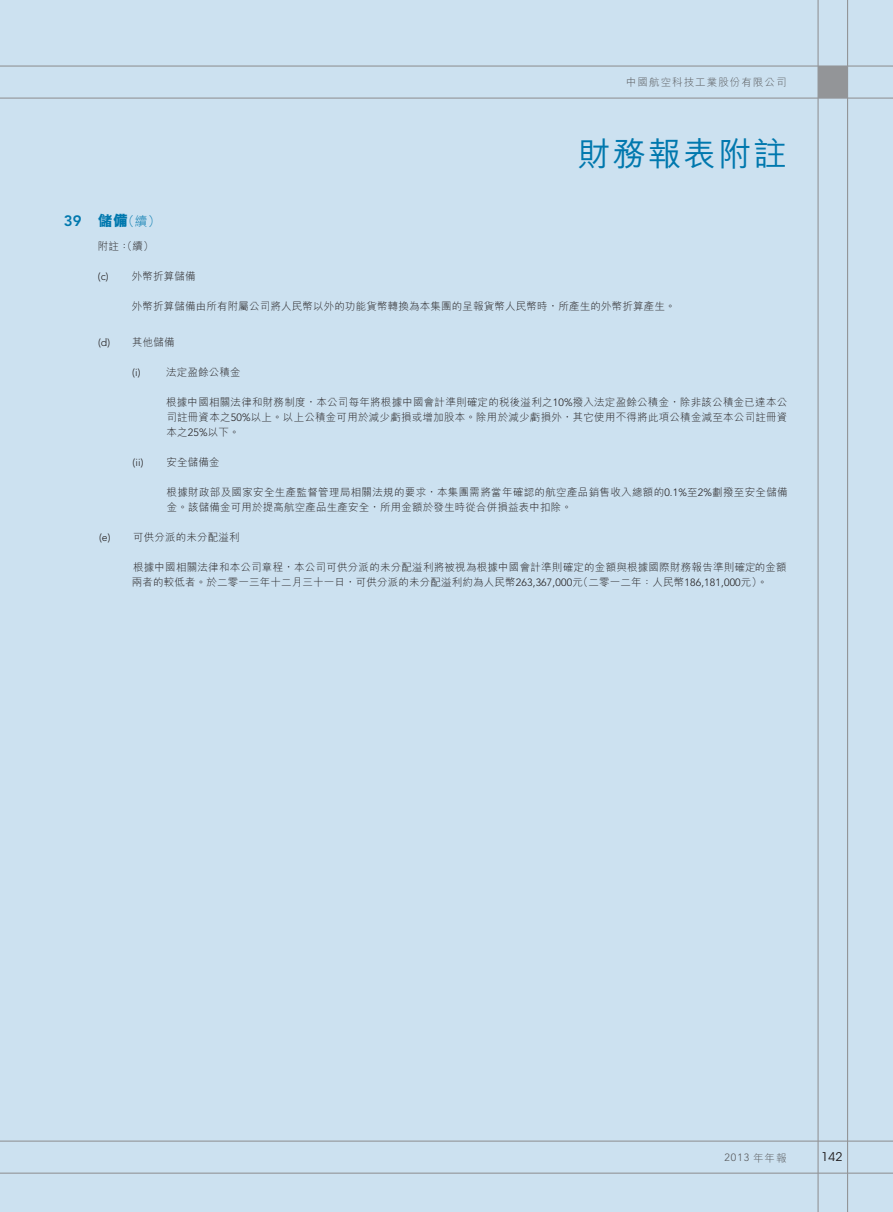
<style>
.page{position:relative;width:893px;height:1212px;background:#cce1f0}
.page>*{position:absolute;margin:0;border:0;box-sizing:border-box;transform-origin:0 0}
.t1{font:500 33px "M Hei HK";letter-spacing:.065em;color:#0078ae}
.t2{font:300 12.75px "M Hei HK";color:#0078ae}
.t3{font:12px "ITC Avant Garde Std";color:#231f20}
.t4{font:300 10.5px/15px "M Hei HK";letter-spacing:.015em;color:#231f20}
.t5{font:300 10.5px "M Hei HK";letter-spacing:.1em;color:#57585a}
.t6{font:300 10.5px "Avenir LT Std";color:#57585a}
.t7{font:300 10.5px "Avenir LT Std";color:#231f20}
.s1{font-family:"Avenir LT Std";font-weight:800;font-size:15px}
.s2{font-weight:800;font-size:15px}
.s3{font-family:"Avenir LT Std"}
.s4{font-family:"M Hei HK"}
</style>
<div class="page">
<p class="t5" style="left:626px;top:75px;width:162px">中國航空科技工業股份有限公司</p>
<h1 class="t1" style="left:578px;top:129px;width:211px">財務報表附註</h1>
<p class="t2" style="left:64px;top:212px;width:98px"><span class="s1">39</span> <span class="s2">儲備</span>（續）</p>
<p class="t4" style="left:98px;top:238px;width:57px">附註：（續）</p>
<p class="t4" style="left:98px;top:268px;width:99px"><span class="s3">(c)</span> 外幣折算儲備</p>
<p class="t4" style="left:132px;top:298px;width:545px">外幣折算儲備由所有附屬公司將人民幣以外的功能貨幣轉換為本集團的呈報貨幣人民幣時，所產生的外幣折算產生。</p>
<p class="t4" style="left:98px;top:334px;width:78px"><span class="s3">(d)</span> 其他儲備</p>
<p class="t7" style="left:132px;top:366px;width:10px">(i)</p>
<p class="t4" style="left:166px;top:364px;width:76px">法定盈餘公積金</p>
<p class="t4" style="left:166px;top:394px;width:623px;text-align:justify">根據中國相關法律和財務制度，本公司每年將根據中國會計準則確定的稅後溢利之<span class="s3">10%</span>撥入法定盈餘公積金，除非該公積金已達本公司註冊資本之<span class="s3">50%</span>以上。以上公積金可用於減少虧損或增加股本。除用於減少虧損外，其它使用不得將此項公積金減至本公司註冊資本之<span class="s3">25%</span>以下。</p>
<p class="t4" style="left:133px;top:454px;width:89px"><span class="s3">(ii)</span> 安全儲備金</p>
<p class="t4" style="left:167px;top:484px;width:623px">根據財政部及國家安全生產監督管理局相關法規的要求，本集團需將當年確認的航空產品銷售收入總額的<span class="s3">0.1%</span>至<span class="s3">2%</span>劃撥至安全儲備金。該儲備金可用於提高航空產品生產安全，所用金額於發生時從合併損益表中扣除。</p>
<p class="t4" style="left:99px;top:529px;width:142px"><span class="s3">(e)</span> 可供分派的未分配溢利</p>
<p class="t4" style="left:132px;top:559px;width:656px">根據中國相關法律和本公司章程，本公司可供分派的未分配溢利將被視為根據中國會計準則確定的金額與根據國際財務報告準則確定的金額兩者的較低者。於二零一三年十二月三十一日，可供分派的未分配溢利約為人民幣<span class="s3">263,367,000</span>元（二零一二年：人民幣<span class="s3">186,181,000</span>元）。</p>
<p class="t6" style="left:724px;top:1151px;width:64px">2013 <span class="s4">年年報</span></p>
<p class="t3" style="left:822px;top:1149px;width:22px">142</p>
</div>
